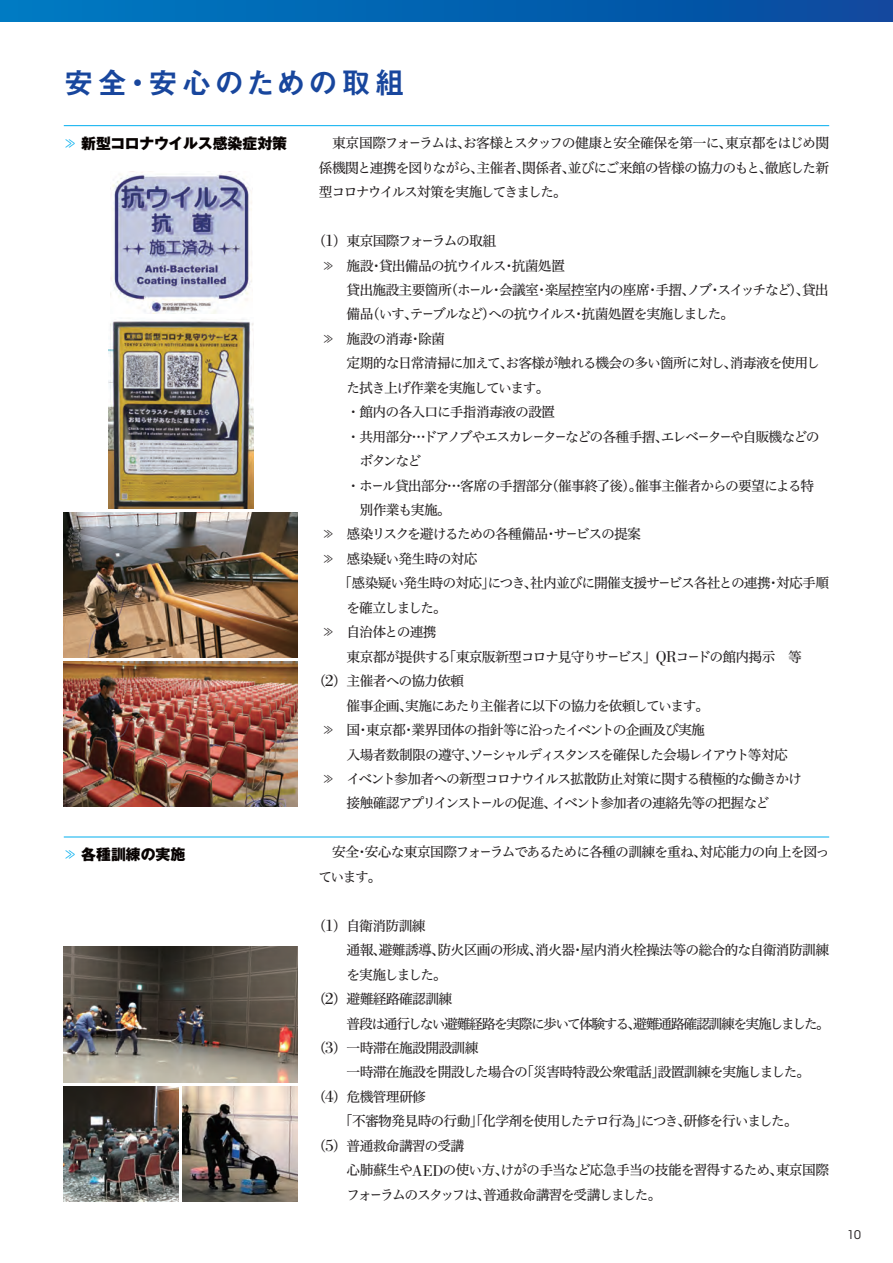
<style>
.page{position:relative;width:893px;height:1263px;background:#fff}
.page>*{position:absolute;margin:0;border:0;box-sizing:border-box;transform-origin:0 0}
.t1{font:29.7px "Midashi Go Pro MB31";letter-spacing:.1em;color:#18469d}
.t2{font:800 14.85px "Gothic MB101 Pro";color:#080302}
.t3{font:13.8px/24.5px "Hiragino UD Serif Std W4";letter-spacing:-.07em;color:#231f20;text-align:justify}
.t4{font:13.8px "Hiragino UD Serif Std W4";letter-spacing:-.05em;color:#231f20}
.t5{font:13.8px "Hiragino UD Serif Std W4";letter-spacing:-.11em;color:#231f20}
.t6{font:13.8px "Hiragino UD Serif Std W4";letter-spacing:-.09em;color:#231f20}
.t7{font:13.8px "Hiragino UD Serif Std W4";letter-spacing:-.105em;color:#231f20}
.t8{font:13.8px "Hiragino UD Serif Std W4";letter-spacing:-.115em;color:#231f20}
.t9{font:13.8px "Hiragino UD Serif Std W4";letter-spacing:-.095em;color:#231f20}
.t10{font:11.85px "ITC Avant Garde Std";color:#231f20}
.s1{font-family:"Hiragino UD Serif Std W4";font-weight:400;color:#00aeef}
.s2{font-family:"Bodoni Std";font-size:17.1px}
.s3{font-family:"Bodoni Std";font-size:16.35px}
</style>
<div class="page">
<div style="left:0;top:0;width:893px;height:21px;background:linear-gradient(to right,#007bc3,#09499e)"></div>
<hr style="left:64px;top:125px;width:765px;height:1px;background:#00aeef">
<hr style="left:64px;top:837px;width:765px;height:1px;background:#00aeef">
<img style="left:64px;top:662px;width:234px;height:144px">
<img style="left:64px;top:946px;width:234px;height:136px">
<img style="left:64px;top:1086px;width:115px;height:115px">
<img style="left:183px;top:1086px;width:115px;height:115px">
<img style="left:64px;top:513px;width:234px;height:144px">
<img style="left:111px;top:171px;width:141px;height:142px">
<img style="left:108px;top:319px;width:145px;height:190px">
<h1 class="t1" style="left:64px;top:59px;width:342px">安全・安心のための取組</h1>
<p class="t2" style="left:63px;top:131px;width:226px"><span class="s1">≫</span> 新型コロナウイルス感染症対策</p>
<p class="t2" style="left:63px;top:842px;width:124px"><span class="s1">≫</span> 各種訓練の実施</p>
<p class="t3" style="left:319px;top:130px;width:512px">　東京国際フォーラムは、お客様とスタッフの健康と安全確保を第一に、東京都をはじめ関係機関と連携を図りながら、主催者、関係者、並びにご来館の皆様の協力のもと、徹底した新型コロナウイルス対策を実施してきました。</p>
<p class="t9" style="left:312px;top:230px;width:186px">（<span class="s2">1</span>）東京国際フォーラムの取組</p>
<p class="t3" style="left:321px;top:252px;width:245px">≫ 施設・貸出備品の抗ウイルス・抗菌処置</p>
<p class="t3" style="left:347px;top:277px;width:484px">貸出施設主要箇所（ホール・会議室・楽屋控室内の座席・手摺、ノブ・スイッチなど）、貸出</p>
<p class="t6" style="left:347px;top:304px;width:389px">備品（いす、テーブルなど）への抗ウイルス・抗菌処置を実施しました。</p>
<p class="t3" style="left:321px;top:326px;width:125px">≫ 施設の消毒・除菌</p>
<p class="t3" style="left:347px;top:350px;width:475px">定期的な日常清掃に加えて、お客様が触れる機会の多い箇所に対し、消毒液を使用し</p>
<p class="t6" style="left:347px;top:377px;width:204px">た拭き上げ作業を実施しています。</p>
<p class="t3" style="left:347px;top:399px;width:210px">・館内の各入口に手指消毒液の設置</p>
<p class="t7" style="left:347px;top:426px;width:474px">・共用部分…ドアノブやエスカレーターなどの各種手摺、エレベーターや自販機などの</p>
<p class="t3" style="left:347px;top:448px;width:76px">　ボタンなど</p>
<p class="t3" style="left:347px;top:472px;width:469px">・ホール貸出部分…客席の手摺部分（催事終了後）。催事主催者からの要望による特</p>
<p class="t3" style="left:347px;top:497px;width:106px">　別作業も実施。</p>
<p class="t3" style="left:321px;top:521px;width:321px">≫ 感染リスクを避けるための各種備品・サービスの提案</p>
<p class="t4" style="left:321px;top:548px;width:158px">≫ 感染疑い発生時の対応</p>
<p class="t3" style="left:319px;top:570px;width:512px">　　「感染疑い発生時の対応」につき、社内並びに開催支援サービス各社との連携・対応手順</p>
<p class="t8" style="left:347px;top:597px;width:102px">を確立しました。</p>
<p class="t3" style="left:321px;top:619px;width:117px">≫ 自治体との連携</p>
<p class="t3" style="left:347px;top:643px;width:457px">東京都が提供する「東京版新型コロナ見守りサービス」<span class="s3">QR</span>コードの館内掲示　等</p>
<p class="t3" style="left:312px;top:668px;width:154px">（<span class="s2">2</span>）主催者への協力依頼</p>
<p class="t3" style="left:347px;top:692px;width:364px">催事企画、実施にあたり主催者に以下の協力を依頼しています。</p>
<p class="t3" style="left:321px;top:717px;width:385px">≫ 国・東京都・業界団体の指針等に沿ったイベントの企画及び実施</p>
<p class="t5" style="left:347px;top:744px;width:443px">入場者数制限の遵守、ソーシャルディスタンスを確保した会場レイアウト等対応</p>
<p class="t3" style="left:321px;top:766px;width:482px">≫ イベント参加者への新型コロナウイルス拡散防止対策に関する積極的な働きかけ</p>
<p class="t3" style="left:347px;top:790px;width:424px">接触確認アプリインストールの促進、イベント参加者の連絡先等の把握など</p>
<p class="t3" style="left:318px;top:839px;width:513px">　安全・安心な東京国際フォーラムであるために各種の訓練を重ね、対応能力の向上を図っています。</p>
<p class="t3" style="left:312px;top:912px;width:115px">（<span class="s2">1</span>）自衛消防訓練</p>
<p class="t4" style="left:347px;top:939px;width:484px">通報、避難誘導、防火区画の形成、消火器・屋内消火栓操法等の総合的な自衛消防訓練</p>
<p class="t8" style="left:347px;top:964px;width:102px">を実施しました。</p>
<p class="t4" style="left:312px;top:988px;width:142px">（<span class="s2">2</span>）避難経路確認訓練</p>
<p class="t5" style="left:347px;top:1013px;width:485px">普段は通行しない避難経路を実際に歩いて体験する、避難通路確認訓練を実施しました。</p>
<p class="t4" style="left:312px;top:1037px;width:168px">（<span class="s2">3</span>）一時滞在施設開設訓練</p>
<p class="t4" style="left:347px;top:1062px;width:465px">一時滞在施設を開設した場合の「災害時特設公衆電話」設置訓練を実施しました。</p>
<p class="t3" style="left:312px;top:1084px;width:116px">（<span class="s2">4</span>）危機管理研修</p>
<p class="t3" style="left:339px;top:1108px;width:460px">「不審物発見時の行動」「化学剤を使用したテロ行為」につき、研修を行いました。</p>
<p class="t4" style="left:312px;top:1135px;width:154px">（<span class="s2">5</span>）普通救命講習の受講</p>
<p class="t3" style="left:347px;top:1157px;width:484px">心肺蘇生や<span class="s3">AED</span>の使い方、けがの手当など応急手当の技能を習得するため、東京国際</p>
<p class="t5" style="left:347px;top:1184px;width:316px">フォーラムのスタッフは、普通救命講習を受講しました。</p>
<p class="t10" style="left:847px;top:1227px;width:15px">10</p>
</div>
